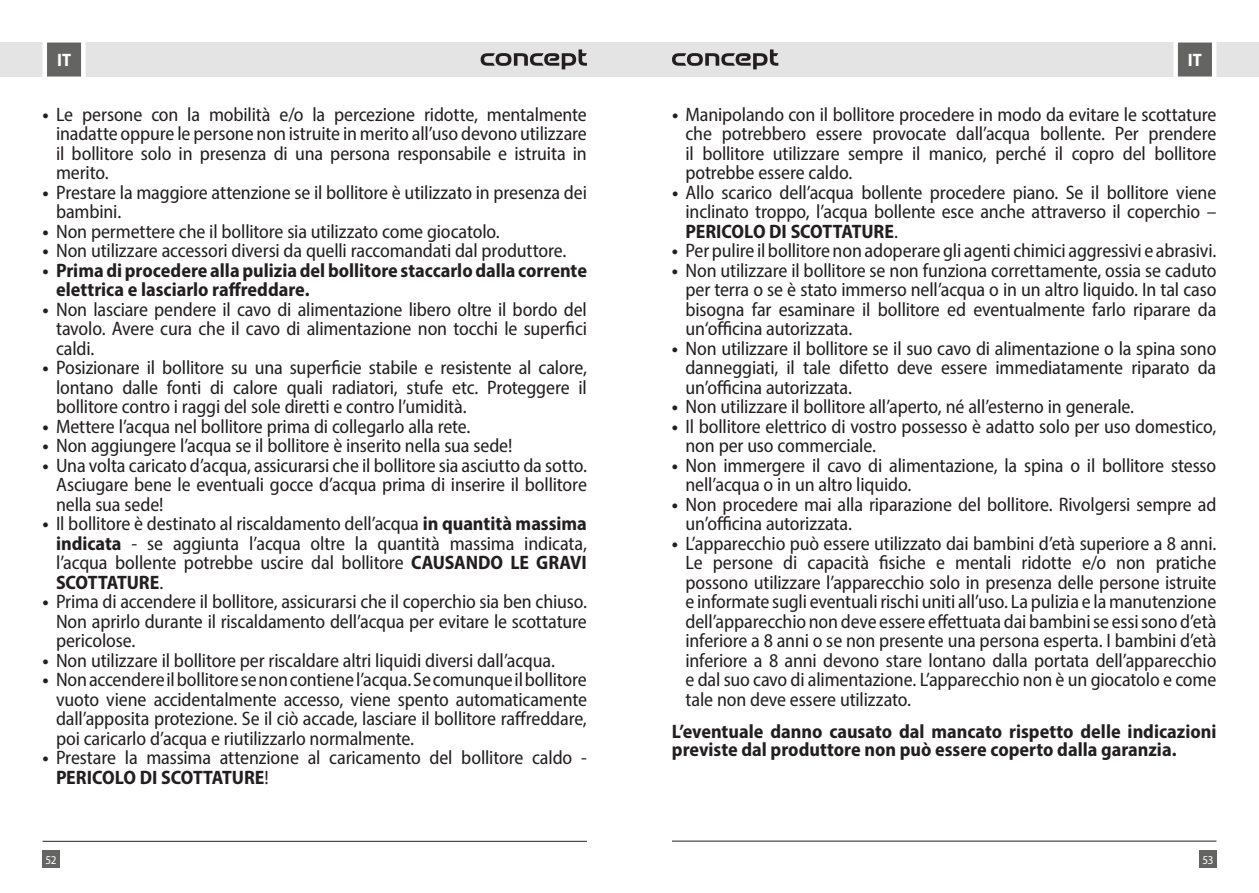
<style>
.page{position:relative;width:1259px;height:893px;background:#fff}
.page>*{position:absolute;margin:0;border:0;box-sizing:border-box;transform-origin:0 0}
.t1{font:semi-condensed 19.5px/19.5px "Myriad Pro";letter-spacing:-.01em;color:#231f20;text-align:justify}
.t2{font:700 semi-condensed 19.5px/19.5px "Myriad Pro";color:#231f20}
.t3{font:700 semi-condensed 18px "Myriad Pro";color:#fff}
.t4{font:semi-condensed 12px "Myriad Pro";color:#fff}
.s1{font-weight:700}
</style>
<div class="page">
<div style="left:629px;top:43px;width:630px;height:34px;background:#e4e4e4"></div>
<div style="left:0;top:43px;width:629px;height:34px;background:#e4e4e4"></div>
<div style="left:43px;top:850px;width:17px;height:17px;background:#646463"></div>
<div style="left:1199px;top:850px;width:17px;height:17px;background:#646463"></div>
<svg style="left:1171px;top:42px;width:47px;height:35px;background:#8f8f8e"></svg>
<svg style="left:40px;top:42px;width:48px;height:35px;background:#919190"></svg>
<hr style="left:672px;top:841px;width:544px;height:1px;background:#231f20">
<hr style="left:43px;top:841px;width:544px;height:1px;background:#231f20">
<svg style="left:480px;top:49px;width:107px;height:20px"></svg>
<svg style="left:672px;top:49px;width:106px;height:20px"></svg>
<p class="t3" style="left:57px;top:48px;width:15px">IT</p>
<p class="t3" style="left:1188px;top:48px;width:15px">IT</p>
<p class="t1" style="left:56px;top:104px;width:532px;text-indent:-13px"><span class="s1">•</span> Le persone con la mobilità e/o la percezione ridotte, mentalmente inadatte oppure le persone non istruite in merito all’uso devono utilizzare il bollitore solo in presenza di una persona responsabile e istruita in merito.</p>
<p class="t1" style="left:56px;top:182px;width:532px;text-indent:-13px"><span class="s1">•</span> Prestare la maggiore attenzione se il bollitore è utilizzato in presenza dei bambini.</p>
<p class="t1" style="left:43px;top:221px;width:459px"><span class="s1">•</span> Non permettere che il bollitore sia utilizzato come giocatolo.</p>
<p class="t1" style="left:43px;top:241px;width:525px"><span class="s1">•</span> Non utilizzare accessori diversi da quelli raccomandati dal produttore.</p>
<p class="t2" style="left:56px;top:260px;width:532px;text-indent:-13px">• Prima di procedere alla pulizia del bollitore staccarlo dalla corrente elettrica e lasciarlo raffreddare.</p>
<p class="t1" style="left:56px;top:299px;width:532px;text-indent:-13px"><span class="s1">•</span> Non lasciare pendere il cavo di alimentazione libero oltre il bordo del tavolo. Avere cura che il cavo di alimentazione non tocchi le superfici caldi.</p>
<p class="t1" style="left:56px;top:358px;width:532px;text-indent:-13px"><span class="s1">•</span> Posizionare il bollitore su una superficie stabile e resistente al calore, lontano dalle fonti di calore quali radiatori, stufe etc. Proteggere il bollitore contro i raggi del sole diretti e contro l’umidità.</p>
<p class="t1" style="left:43px;top:416px;width:429px"><span class="s1">•</span> Mettere l’acqua nel bollitore prima di collegarlo alla rete.</p>
<p class="t1" style="left:43px;top:436px;width:471px"><span class="s1">•</span> Non aggiungere l’acqua se il bollitore è inserito nella sua sede!</p>
<p class="t1" style="left:56px;top:455px;width:532px;text-indent:-13px"><span class="s1">•</span> Una volta caricato d’acqua, assicurarsi che il bollitore sia asciutto da sotto.<br>Asciugare bene le eventuali gocce d’acqua prima di inserire il bollitore nella sua sede!</p>
<p class="t1" style="left:56px;top:514px;width:532px;text-indent:-13px"><span class="s1">•</span> Il bollitore è destinato al riscaldamento dell’acqua <span class="s1">in quantità massima indicata</span> - se aggiunta l’acqua oltre la quantità massima indicata, l’acqua bollente potrebbe uscire dal bollitore <span class="s1">CAUSANDO LE GRAVI SCOTTATURE</span>.</p>
<p class="t1" style="left:56px;top:592px;width:532px;text-indent:-13px"><span class="s1">•</span> Prima di accendere il bollitore, assicurarsi che il coperchio sia ben chiuso.<br>Non aprirlo durante il riscaldamento dell’acqua per evitare le scottature pericolose.</p>
<p class="t1" style="left:43px;top:650px;width:514px"><span class="s1">•</span> Non utilizzare il bollitore per riscaldare altri liquidi diversi dall’acqua.</p>
<p class="t1" style="left:56px;top:670px;width:532px;text-indent:-13px"><span class="s1">•</span> Non accendere il bollitore se non contiene l’acqua. Se comunque il bollitore vuoto viene accidentalmente accesso, viene spento automaticamente dall’apposita protezione. Se il ciò accade, lasciare il bollitore raffreddare, poi caricarlo d’acqua e riutilizzarlo normalmente.</p>
<p class="t1" style="left:56px;top:748px;width:532px;text-indent:-13px"><span class="s1">•</span> Prestare la massima attenzione al caricamento del bollitore caldo -<br><span class="s1">PERICOLO DI SCOTTATURE</span>!</p>
<p class="t1" style="left:685px;top:104px;width:532px;text-indent:-13px"><span class="s1">•</span> Manipolando con il bollitore procedere in modo da evitare le scottature che potrebbero essere provocate dall’acqua bollente. Per prendere il bollitore utilizzare sempre il manico, perché il copro del bollitore potrebbe essere caldo.</p>
<p class="t1" style="left:685px;top:182px;width:532px;text-indent:-13px"><span class="s1">•</span> Allo scarico dell’acqua bollente procedere piano. Se il bollitore viene inclinato troppo, l’acqua bollente esce anche attraverso il coperchio – <span class="s1">PERICOLO DI SCOTTATURE</span>.</p>
<p class="t1" style="left:672px;top:241px;width:546px"><span class="s1">•</span> Per pulire il bollitore non adoperare gli agenti chimici aggressivi e abrasivi.</p>
<p class="t1" style="left:685px;top:260px;width:532px;text-indent:-13px"><span class="s1">•</span> Non utilizzare il bollitore se non funziona correttamente, ossia se caduto per terra o se è stato immerso nell’acqua o in un altro liquido. In tal caso bisogna far esaminare il bollitore ed eventualmente farlo riparare da un‘officina autorizzata.</p>
<p class="t1" style="left:685px;top:338px;width:532px;text-indent:-13px"><span class="s1">•</span> Non utilizzare il bollitore se il suo cavo di alimentazione o la spina sono danneggiati, il tale difetto deve essere immediatamente riparato da un’officina autorizzata.</p>
<p class="t1" style="left:672px;top:397px;width:464px"><span class="s1">•</span> Non utilizzare il bollitore all’aperto, né all’esterno in generale.</p>
<p class="t1" style="left:685px;top:416px;width:532px;text-indent:-13px"><span class="s1">•</span> Il bollitore elettrico di vostro possesso è adatto solo per uso domestico, non per uso commerciale.</p>
<p class="t1" style="left:685px;top:455px;width:532px;text-indent:-13px"><span class="s1">•</span> Non immergere il cavo di alimentazione, la spina o il bollitore stesso nell’acqua o in un altro liquido.</p>
<p class="t1" style="left:685px;top:494px;width:532px;text-indent:-13px"><span class="s1">•</span> Non procedere mai alla riparazione del bollitore. Rivolgersi sempre ad un’officina autorizzata.</p>
<p class="t1" style="left:685px;top:533px;width:532px;text-indent:-13px"><span class="s1">•</span> L’apparecchio può essere utilizzato dai bambini d’età superiore a 8 anni.<br>Le persone di capacità fisiche e mentali ridotte e/o non pratiche possono utilizzare l’apparecchio solo in presenza delle persone istruite e informate sugli eventuali rischi uniti all’uso. La pulizia e la manutenzione dell’apparecchio non deve essere effettuata dai bambini se essi sono d’età inferiore a 8 anni o se non presente una persona esperta. I bambini d’età inferiore a 8 anni devono stare lontano dalla portata dell’apparecchio e dal suo cavo di alimentazione. L’apparecchio non è un giocatolo e come tale non deve essere utilizzato.</p>
<p class="t2" style="left:672px;top:722px;width:546px;line-height:18px">L’eventuale danno causato dal mancato rispetto delle indicazioni previste dal produttore non può essere coperto dalla garanzia.</p>
<p class="t4" style="left:45px;top:852px;width:13px">52</p>
<p class="t4" style="left:1202px;top:852px;width:13px">53</p>
</div>
